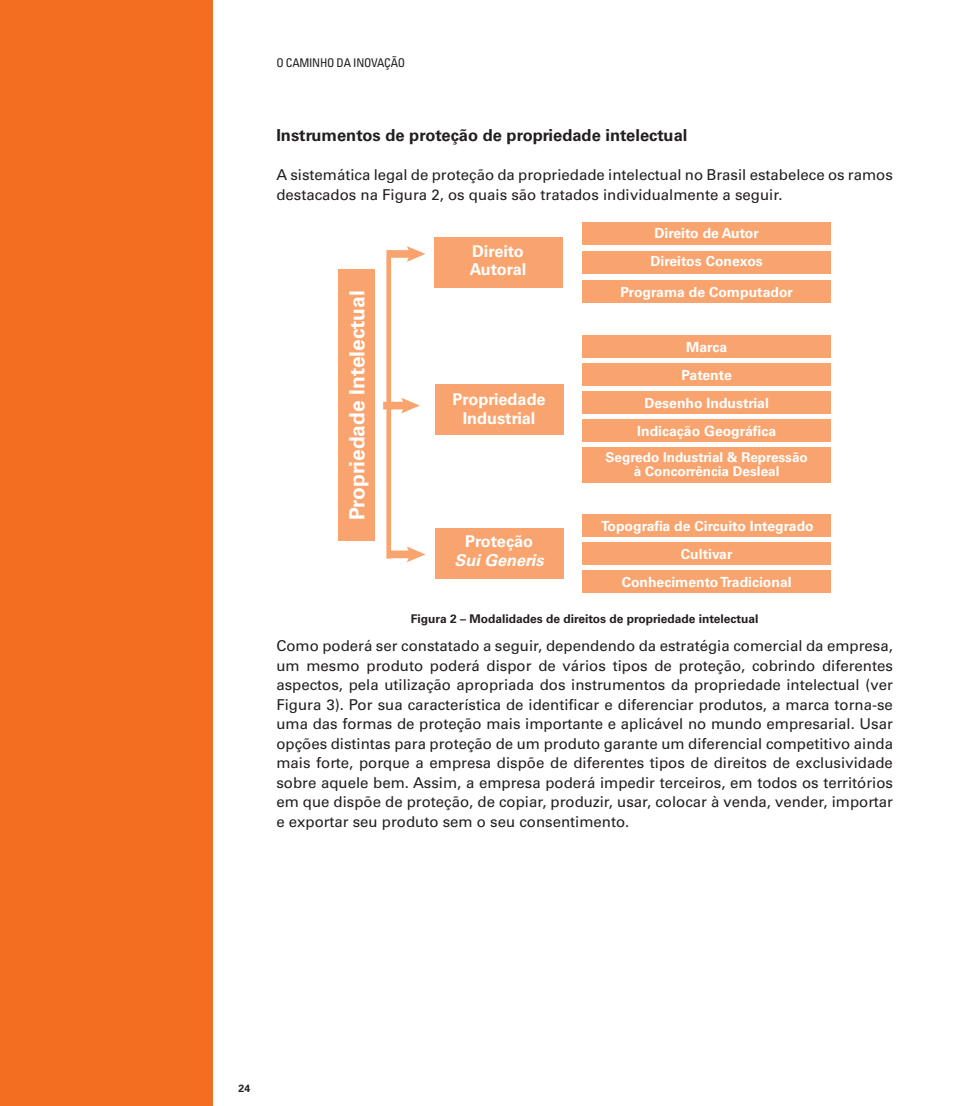
<style>
.page{position:relative;width:978px;height:1106px;background:#fff}
.page>*{position:absolute;margin:0;border:0;box-sizing:border-box;transform-origin:0 0}
.t1{font:700 21px "Univers LT Std";color:#fff}
.t2{font:700 16.5px "Univers LT Std";color:#231f20}
.t3{font:700 16.35px/18.6px "Univers LT Std";color:#fff}
.t4{font:italic 700 16.35px "Univers LT Std";color:#fff}
.t5{font:15px/19.5px "Univers LT Std";color:#231f20}
.t6{font:700 13.95px/27.9px "Univers LT Std";color:#fff;text-align:center}
.t7{font:700 13.5px/14px "Univers LT Std";color:#fff;text-align:center}
.t8{font:700 12px "Univers LT Std";color:#231f20}
.t9{font:condensed 12px "Univers LT Std";letter-spacing:-.02em;color:#231f20}
.t10{font:700 10.5px "Univers LT Std";color:#231f20}
</style>
<div class="page">
<div style="left:0;top:0;width:213px;height:1106px;background:#f36e21"></div>
<div style="left:338px;top:269px;width:37px;height:272px;background:#f9a46e"></div>
<div style="left:434px;top:237px;width:128px;height:51px;background:#f9a46e"></div>
<div style="left:583px;top:223px;width:248px;height:22px;background:#f9a46e"></div>
<div style="left:583px;top:281px;width:248px;height:22px;background:#f9a46e"></div>
<div style="left:583px;top:251px;width:248px;height:22px;background:#f9a46e"></div>
<div style="left:583px;top:514px;width:248px;height:23px;background:#f9a46e"></div>
<div style="left:583px;top:542px;width:248px;height:23px;background:#f9a46e"></div>
<div style="left:583px;top:570px;width:248px;height:23px;background:#f9a46e"></div>
<div style="left:583px;top:335px;width:248px;height:23px;background:#f9a46e"></div>
<div style="left:583px;top:391px;width:248px;height:23px;background:#f9a46e"></div>
<div style="left:583px;top:419px;width:248px;height:23px;background:#f9a46e"></div>
<div style="left:583px;top:447px;width:248px;height:36px;background:#f9a46e"></div>
<div style="left:583px;top:363px;width:248px;height:23px;background:#f9a46e"></div>
<div style="left:435px;top:528px;width:128px;height:51px;background:#f9a46e"></div>
<div style="left:435px;top:384px;width:128px;height:51px;background:#f9a46e"></div>
<svg style="left:383px;top:398px;width:37px;height:15px"></svg>
<svg style="left:389px;top:546px;width:36px;height:16px"></svg>
<svg style="left:391px;top:246px;width:34px;height:16px"></svg>
<div style="left:386px;top:250px;width:5px;height:308px;background:#f9a46e"></div>
<p class="t9" style="left:276px;top:55px;width:130px">O CAMINHO DA INOVAÇÃO</p>
<p class="t2" style="left:276px;top:126px;width:413px">Instrumentos de proteção de propriedade intelectual</p>
<p class="t5" style="left:276px;top:165px;width:618px">A sistemática legal de proteção da propriedade intelectual no Brasil estabelece os ramos destacados na Figura 2, os quais são tratados individualmente a seguir.</p>
<h1 class="t1" style="left:345px;top:520px;width:231px;rotate:-90deg">Propriedade Intelectual</h1>
<p class="t3" style="left:470px;top:242px;width:58px">Direito<br>Autoral</p>
<p class="t3" style="left:453px;top:390px;width:95px;text-align:center">Propriedade<br>Industrial</p>
<p class="t3" style="left:465px;top:532px;width:70px">Proteção</p>
<p class="t4" style="left:455px;top:550px;width:91px">Sui Generis</p>
<p class="t6" style="left:654px;top:219px;width:106px">Direito de Autor</p>
<p class="t6" style="left:650px;top:247px;width:114px">Direitos Conexos</p>
<p class="t6" style="left:620px;top:278px;width:174px">Programa de Computador</p>
<p class="t6" style="left:686px;top:333px;width:42px">Marca</p>
<p class="t6" style="left:682px;top:361px;width:52px">Patente</p>
<p class="t6" style="left:637px;top:389px;width:140px">Desenho Industrial<br>Indicação Geográfica</p>
<p class="t7" style="left:606px;top:450px;width:204px">Segredo Industrial &amp; Repressão à Concorrência Desleal</p>
<p class="t6" style="left:601px;top:512px;width:214px">Topografia de Circuito Integrado<br>Cultivar<br>Conhecimento Tradicional</p>
<p class="t8" style="left:411px;top:612px;width:349px">Figura 2 – Modalidades de direitos de propriedade intelectual</p>
<p class="t5" style="left:276px;top:636px;width:618px;text-align:justify">Como poderá ser constatado a seguir, dependendo da estratégia comercial da empresa, um mesmo produto poderá dispor de vários tipos de proteção, cobrindo diferentes aspectos, pela utilização apropriada dos instrumentos da propriedade intelectual (ver Figura 3). Por sua característica de identificar e diferenciar produtos, a marca torna-se uma das formas de proteção mais importante e aplicável no mundo empresarial. Usar opções distintas para proteção de um produto garante um diferencial competitivo ainda mais forte, porque a empresa dispõe de diferentes tipos de direitos de exclusividade sobre aquele bem. Assim, a empresa poderá impedir terceiros, em todos os territórios em que dispõe de proteção, de copiar, produzir, usar, colocar à venda, vender, importar e exportar seu produto sem o seu consentimento.</p>
<p class="t10" style="left:239px;top:1081px;width:13px">24</p>
</div>
